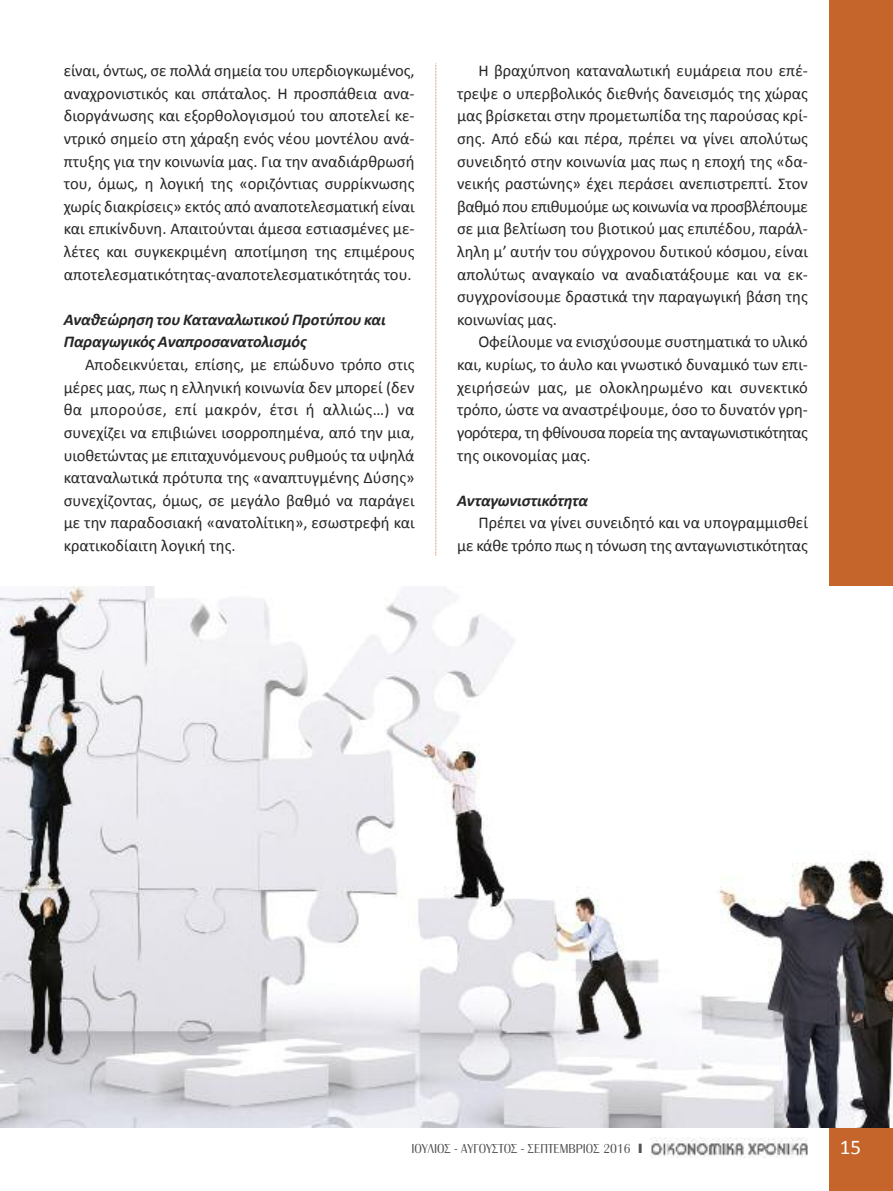
<style>
.page{position:relative;width:893px;height:1191px;background:#fff}
.page>*{position:absolute;margin:0;border:0;box-sizing:border-box;transform-origin:0 0}
.t1{font:21px "Calibri";color:#fff}
.t2{font:16.5px/22.6px "Calibri";color:#272627;text-align:justify}
.t3{font:italic 700 16.5px/22.6px "Calibri";letter-spacing:-.01em;color:#272627}
.t4{font:300 13.5px "Britannic Greek";color:#525152}
</style>
<div class="page">
<div style="left:829px;top:0;width:64px;height:1191px;background:#c5652c"></div>
<svg style="left:435px;top:63px;width:1px;height:493px"></svg>
<img style="left:651px;top:1137px;width:157px;height:20px">
<img style="left:0;top:587px;width:893px;height:540px">
<p class="t2" style="left:64px;top:59px;width:352px">είναι, όντως, σε πολλά σημεία του υπερδιογκωμένος, αναχρονιστικός και σπάταλος. Η προσπάθεια ανα&shy;διοργάνωσης και εξορθολογισμού του αποτελεί κε&shy;ντρικό σημείο στη χάραξη ενός νέου μοντέλου ανά&shy;πτυξης για την κοινωνία μας. Για την αναδιάρθρωσή του, όμως, η λογική της «οριζόντιας συρρίκνωσης χωρίς διακρίσεις» εκτός από αναποτελεσματική είναι και επικίνδυνη. Απαιτούνται άμεσα εστιασμένες με&shy;λέτες και συγκεκριμένη αποτίμηση της επιμέρους αποτελεσματικότητας-αναποτελεσματικότητάς του.</p>
<p class="t3" style="left:64px;top:308px;width:323px">Αναθεώρηση του Καταναλωτικού Προτύπου και<br>Παραγωγικός Αναπροσανατολισμός</p>
<p class="t2" style="left:64px;top:353px;width:352px;text-indent:21px">Αποδεικνύεται, επίσης, με επώδυνο τρόπο στις μέρες μας, πως η ελληνική κοινωνία δεν μπορεί (δεν θα μπορούσε, επί μακρόν, έτσι ή αλλιώς…) να συνεχίζει να επιβιώνει ισορροπημένα, από την μια, υιοθετώντας με επιταχυνόμενους ρυθμούς τα υψηλά καταναλωτικά πρότυπα της «αναπτυγμένης Δύσης» συνεχίζοντας, όμως, σε μεγάλο βαθμό να παράγει με την παραδοσιακή «ανατολίτικη», εσωστρεφή και κρατικοδίαιτη λογική της.</p>
<p class="t2" style="left:457px;top:59px;width:352px;text-indent:21px">Η βραχύπνοη καταναλωτική ευμάρεια που επέ&shy;τρεψε ο υπερβολικός διεθνής δανεισμός της χώρας μας βρίσκεται στην προμετωπίδα της παρούσας κρί&shy;σης. Από εδώ και πέρα, πρέπει να γίνει απολύτως συνειδητό στην κοινωνία μας πως η εποχή της «δα&shy;νεικής ραστώνης» έχει περάσει ανεπιστρεπτί. Στον βαθμό που επιθυμούμε ως κοινωνία να προσβλέπουμε σε μια βελτίωση του βιοτικού μας επιπέδου, παράλ&shy;ληλη μ’ αυτήν του σύγχρονου δυτικού κόσμου, είναι απολύτως αναγκαίο να αναδιατάξουμε και να εκ&shy;συγχρονίσουμε δραστικά την παραγωγική βάση της κοινωνίας μας.</p>
<p class="t2" style="left:457px;top:330px;width:352px;text-indent:21px">Οφείλουμε να ενισχύσουμε συστηματικά το υλικό και, κυρίως, το άυλο και γνωστικό δυναμικό των επι&shy;χειρήσεών μας, με ολοκληρωμένο και συνεκτικό τρόπο, ώστε να αναστρέψουμε, όσο το δυνατόν γρη&shy;γορότερα, τη φθίνουσα πορεία της ανταγωνιστικότητας της οικονομίας μας.</p>
<p class="t3" style="left:457px;top:489px;width:133px">Ανταγωνιστικότητα</p>
<p class="t2" style="left:457px;top:511px;width:352px;text-align:right">Πρέπει να γίνει συνειδητό και να υπογραμμισθεί<br>με κάθε τρόπο πως η τόνωση της ανταγωνιστικότητας</p>
<p class="t4" style="left:411px;top:1144px;width:232px">ΙΟΥΛΙΟΣ - ΑΥΓΟΥΣΤΟΣ - ΣΕΠΤΕΜΒΡΙΟΣ 2016 ❙</p>
<p class="t1" style="left:840px;top:1133px;width:23px">15</p>
</div>
